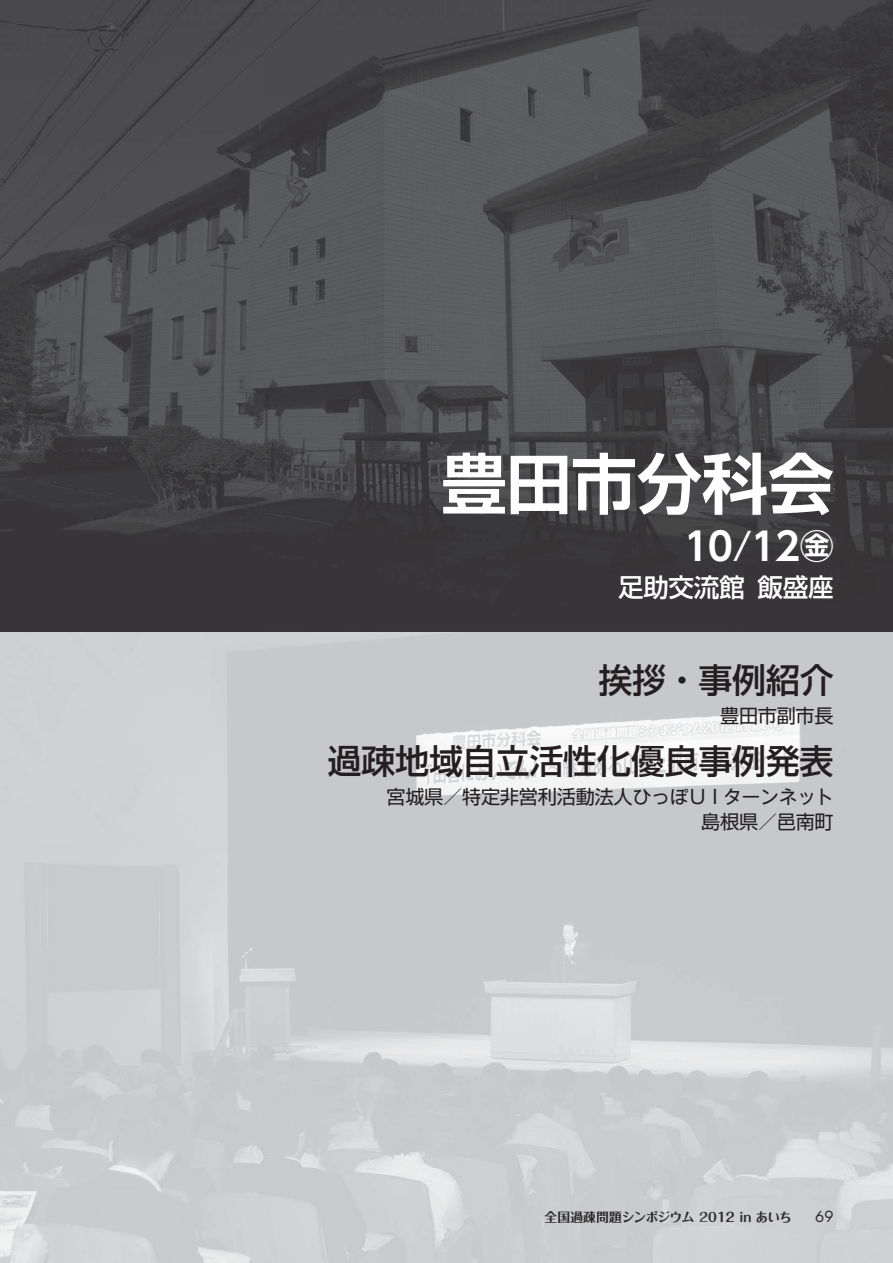
<style>
.page{position:relative;width:893px;height:1263px;background:#fff}
.page>*{position:absolute;margin:0;border:0;box-sizing:border-box;transform-origin:0 0}
.t1{font:65.85px "Shin Go Pro De Bold 90 msp RKSJ H";letter-spacing:-.005em;color:#fff}
.t2{font:38.25px "UD Shin Go Pro De Bold 90 msp RKSJ H";color:#fff}
.t3{font:34.05px "Shin Go Pro Medium 90 msp RKSJ H";letter-spacing:-.005em;color:#231f20}
.t4{font:25.5px "Shin Go Pro Medium 90 msp RKSJ H";letter-spacing:-.005em;color:#fff}
.t5{font:19.2px/25.5px "Shin Go Pro Regular 90 msp RKSJ H";letter-spacing:-.01em;color:#231f20;text-align:right}
.t6{font:14.85px "Futura Std";color:#231f20}
.t7{font:12.75px "Folk Pro Bold 90 msp RKSJ H";letter-spacing:.015em;color:#2b2829}
.s1{font-family:"UD Shin Go Pro Regular 90 msp RKSJ H"}
.s2{font-family:"Shin Go Pro De Bold 90 msp RKSJ H";font-size:34.05px}
.s3{font-family:"Ntoday Std Regular KS 90 msp RKSJ H"}
.s4{color:#272425}
.s5{color:#282526}
.s6{color:#2a2728}
.s7{color:#323032}
.s8{color:#2d2a2c}
.s9{color:#2e2c2d}
.s10{color:#231f20}
</style>
<div class="page">
<img style="left:0;top:632px;width:892px;height:631px">
<img style="left:815px;top:1211px;width:17px;height:11px">
<div style="left:544px;top:1210px;width:150px;height:13px;background:#cbccce"></div>
<img style="left:699px;top:1211px;width:91px;height:11px">
<svg style="left:0;top:0;width:892px;height:632px;background:#48484a"></svg>
<h1 class="t1" style="left:441px;top:459px;width:394px">豊田市分科会</h1>
<h2 class="t2" style="left:684px;top:532px;width:151px">10<span class="s1">/</span>12<span class="s2">㊎</span></h2>
<h3 class="t4" style="left:618px;top:577px;width:217px">足助交流館 飯盛座</h3>
<h3 class="t3" style="left:598px;top:668px;width:237px">挨拶・事例紹介</h3>
<p class="t5" style="left:720px;top:705px;width:115px">豊田市副市長</p>
<h3 class="t3" style="left:327px;top:749px;width:507px">過疎地域自立活性化優良事例発表</h3>
<p class="t5" style="left:386px;top:786px;width:449px">宮城県／特定非営利活動法人<span class="s3">ひっぽ</span><span class="s1">ＵＩ</span><span class="s3">ターンネット</span>島根県／邑南町</p>
<p class="t7" style="left:544px;top:1212px;width:249px">全国<span class="s4">過疎</span><span class="s5">問題</span><span class="s6">シン</span><span class="s4">ポジ</span>ウム <span class="s7">20</span><span class="s8">12</span> <span class="s9">in</span> <span class="s10">あいち</span></p>
<p class="t6" style="left:815px;top:1208px;width:20px">69</p>
</div>
